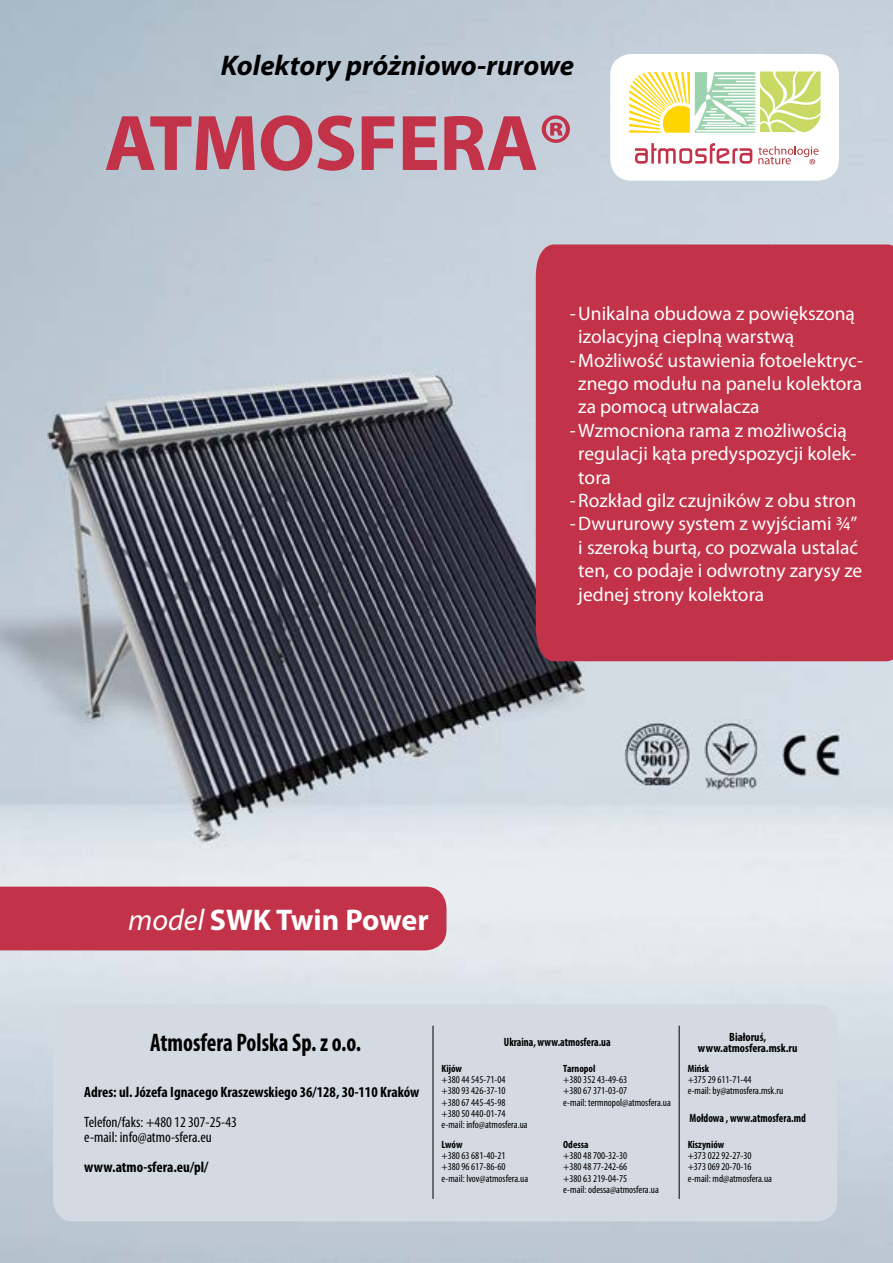
<style>
.page{position:relative;width:893px;height:1263px;background:#fff}
.page>*{position:absolute;margin:0;border:0;box-sizing:border-box;transform-origin:0 0}
.t1{font:700 79.5px "Myriad Pro";letter-spacing:-.01em;color:#c23248}
.t2{font:700 30px "Myriad Pro";color:#fff}
.t3{font:italic 700 28.5px "Myriad Pro";color:#000}
.t4{font:700 condensed 25.5px "Myriad Pro";color:#000;scale:.9 1}
.t5{font:19.5px "Myriad Pro";color:#fff}
.t6{font:700 condensed 15px "Myriad Pro";color:#000}
.t7{font:condensed 15px/15px "Myriad Pro";color:#000}
.t8{font:700 condensed 12px "Myriad Pro";color:#000;scale:.9 1}
.t9{font:700 condensed 12px/11.2px "Myriad Pro";color:#000;text-align:center}
.t10{font:condensed 10.5px/11.2px "Myriad Pro";color:#000}
.t11{font:700 condensed 10.5px "Myriad Pro";color:#000}
.s1{font-weight:400;font-style:italic}
</style>
<div class="page">
<img style="left:0;top:0;width:893px;height:1263px">
<div style="left:610px;top:54px;width:229px;height:127px;background:#fff;border-radius:21px"></div>
<svg style="left:635px;top:143px;width:117px;height:21px"></svg>
<svg style="left:629px;top:72px;width:192px;height:61px"></svg>
<svg style="left:758px;top:146px;width:61px;height:18px"></svg>
<div style="left:536px;top:244px;width:357px;height:417px;background:#c23248"></div>
<div style="left:0;top:887px;width:446px;height:63px;background:#c23248"></div>
<div style="left:53px;top:1004px;width:784px;height:217px;background:#d3dae1;border-radius:21px"></div>
<hr style="left:679px;top:1026px;width:1px;height:32px;background:#000">
<hr style="left:679px;top:1058px;width:1px;height:42px;background:#000">
<hr style="left:679px;top:1100px;width:1px;height:34px;background:#000">
<hr style="left:679px;top:1134px;width:1px;height:65px;background:#000">
<hr style="left:433px;top:1026px;width:1px;height:32px;background:#000">
<hr style="left:433px;top:1058px;width:1px;height:42px;background:#000">
<hr style="left:433px;top:1100px;width:1px;height:34px;background:#000">
<hr style="left:433px;top:1134px;width:1px;height:65px;background:#000">
<h3 class="t3" style="left:221px;top:46px;width:355px">Kolektory próżniowo-rurowe</h3>
<h1 class="t1" style="left:104px;top:91px;width:471px">ATMOSFERA®</h1>
<h2 class="t2" style="left:128px;top:900px;width:302px"><span class="s1">model</span> SWK Twin Power</h2>
<h3 class="t5" style="left:570px;top:301px;width:287px">-Unikalna obudowa z powiększoną</h3>
<h3 class="t5" style="left:578px;top:325px;width:218px">izolacyjną cieplną warstwą</h3>
<h3 class="t5" style="left:570px;top:348px;width:295px">-Możliwość ustawienia fotoelektryc-</h3>
<h3 class="t5" style="left:578px;top:371px;width:285px">znego modułu na panelu kolektora</h3>
<h3 class="t5" style="left:578px;top:395px;width:183px">za pomocą utrwalacza</h3>
<h3 class="t5" style="left:570px;top:418px;width:279px">-Wzmocniona rama z możliwością</h3>
<h3 class="t5" style="left:578px;top:442px;width:280px">regulacji kąta predyspozycji kolek-</h3>
<h3 class="t5" style="left:578px;top:465px;width:34px">tora</h3>
<h3 class="t5" style="left:570px;top:488px;width:288px">-Rozkład gilz czujników z obu stron</h3>
<h3 class="t5" style="left:570px;top:512px;width:289px">-Dwururowy system z wyjściami ¾”</h3>
<h3 class="t5" style="left:578px;top:535px;width:281px">i szeroką burtą, co pozwala ustalać</h3>
<h3 class="t5" style="left:578px;top:559px;width:286px">ten, co podaje i odwrotny zarysy ze</h3>
<h3 class="t5" style="left:578px;top:582px;width:188px">jednej strony kolektora</h3>
<h3 class="t4" style="left:150px;top:1027px;width:236px">Atmosfera Polska Sp. z o.o.</h3>
<p class="t8" style="left:504px;top:1035px;width:120px">Ukraina, www.atmosfera.ua</p>
<p class="t9" style="left:698px;top:1031px;width:101px">Białoruś, www.atmosfera.msk.ru</p>
<h3 class="t6" style="left:84px;top:1082px;width:337px">Adres: ul. Józefa Ignacego Kraszewskiego 36/128, 30-110 Kraków</h3>
<h3 class="t7" style="left:84px;top:1114px;width:154px">Telefon/faks: +480 12 307-25-43 e-mail: info@atmo-sfera.eu</h3>
<h3 class="t6" style="left:84px;top:1157px;width:126px">www.atmo-sfera.eu/pl/</h3>
<p class="t11" style="left:688px;top:1062px;width:23px">Mińsk</p>
<p class="t10" style="left:688px;top:1074px;width:97px">+375 29 611-71-44<br>e-mail: by@atmosfera.msk.ru</p>
<p class="t8" style="left:690px;top:1110px;width:131px">Mołdowa , www.atmosfera.md</p>
<p class="t11" style="left:563px;top:1062px;width:34px">Tarnopol</p>
<p class="t10" style="left:563px;top:1074px;width:109px">+380 352 43-49-63<br>+380 67 371-03-07<br>e-mail: termnopol@atmosfera.ua</p>
<p class="t11" style="left:441px;top:1062px;width:22px">Kijów</p>
<p class="t10" style="left:441px;top:1074px;width:88px">+380 44 545-71-04<br>+380 93 426-37-10<br>+380 67 445-45-98<br>+380 50 440-01-74 e-mail: info@atmosfera.ua</p>
<p class="t11" style="left:563px;top:1138px;width:27px">Odessa</p>
<p class="t10" style="left:563px;top:1150px;width:97px">+380 48 700-32-30<br>+380 48 77-242-66<br>+380 63 219-04-75<br>e-mail: odessa@atmosfera.ua</p>
<p class="t11" style="left:688px;top:1138px;width:38px">Kiszyniów</p>
<p class="t10" style="left:688px;top:1150px;width:86px">+373 022 92-27-30 +373 069 20-70-16 e-mail: md@atmosfera.ua</p>
<p class="t11" style="left:441px;top:1138px;width:22px">Lwów</p>
<p class="t10" style="left:441px;top:1150px;width:88px">+380 63 681-40-21<br>+380 96 617-86-60 e-mail: lvov@atmosfera.ua</p>
</div>
